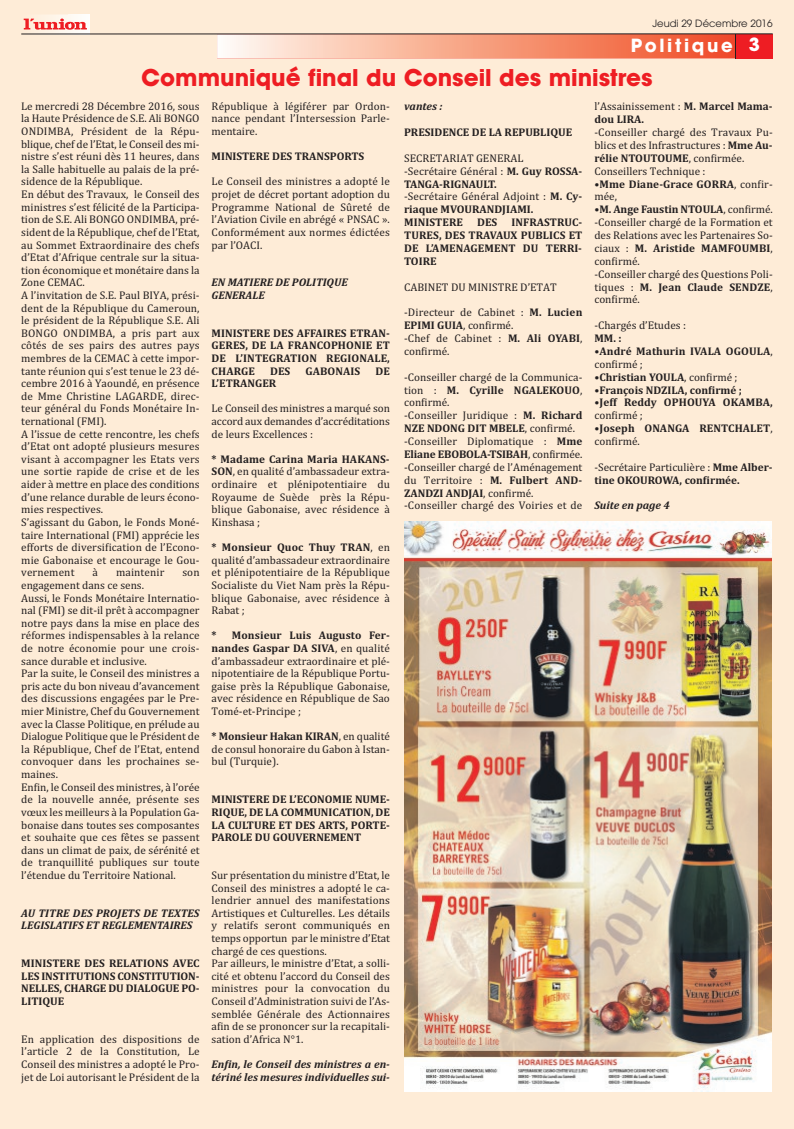
<style>
.page{position:relative;width:794px;height:1129px;background:#fff}
.page>*{position:absolute;margin:0;border:0;box-sizing:border-box;transform-origin:0 0}
.t1{font:700 24px "Avant Garde BQ";color:#ee1d23}
.t2{font:700 18px "Avant Garde";letter-spacing:.15em;color:#fff}
.t3{font:11.2px/12.6px "Cambria";color:#231f20;text-align:justify}
.t4{font:700 11.2px/12.9px "Cambria";color:#231f20}
.t5{font:italic 700 11.2px/12.6px "Cambria";color:#231f20}
.t6{font:10px "Avant Garde";color:#231f20}
.s1{font-weight:400}
.s2{font-weight:700}
</style>
<div class="page">
<div style="left:0;top:0;width:794px;height:1128px;background:#feecd7"></div>
<img style="left:21px;top:14px;width:68px;height:20px">
<svg style="left:24px;top:19px;width:63px;height:11px"></svg>
<div style="left:217px;top:34px;width:553px;height:24px;background:linear-gradient(to right,#fffbed,#eb3d12)"></div>
<div style="left:736px;top:34px;width:36px;height:24px;background:#ee1d23"></div>
<hr style="left:21px;top:34px;width:751px;height:1px;background:#231f20">
<img style="left:404px;top:521px;width:368px;height:570px">
<p class="t6" style="left:652px;top:19px;width:122px">Jeudi 29 Décembre 2016</p>
<h2 class="t2" style="left:631px;top:38px;width:130px">Politique 3</h2>
<h1 class="t1" style="left:141px;top:64px;width:513px">Communiqué final du Conseil des ministres</h1>
<p class="t3" style="left:21px;top:100px;width:180px;text-align:left">Le mercredi 28 Décembre 2016, sous la Haute Présidence de S.E. Ali BONGO ONDIMBA, Président de la Répu&shy;blique, chef de l’Etat, le Conseil des mi&shy;nistre s’est réuni dès 11 heures, dans la Salle habituelle au palais de la pré&shy;sidence de la République.<br>En début des Travaux, le Conseil des ministres s’est félicité de la Participa&shy;tion de S.E. Ali BONGO ONDIMBA, pré&shy;sident de la République, chef de l’Etat, au Sommet Extraordinaire des chefs d’Etat d’Afrique centrale sur la situa&shy;tion économique et monétaire dans la Zone CEMAC.<br>A l’invitation de S.E. Paul BIYA, prési&shy;dent de la République du Cameroun, le président de la République S.E. Ali BONGO ONDIMBA, a pris part aux côtés de ses pairs des autres pays membres de la CEMAC à cette impor&shy;tante réunion qui s’est tenue le 23 dé&shy;cembre 2016 à Yaoundé, en présence de Mme Christine LAGARDE, direc&shy;teur général du Fonds Monétaire In&shy;ternational (FMI).<br>A l’issue de cette rencontre, les chefs d’Etat ont adopté plusieurs mesures visant à accompagner les Etats vers une sortie rapide de crise et de les aider à mettre en place des conditions d’une relance durable de leurs écono&shy;mies respectives.<br>S’agissant du Gabon, le Fonds Moné&shy;taire International (FMI) apprécie les efforts de diversification de l’Econo&shy;mie Gabonaise et encourage le Gou&shy;vernement</p>
<p class="t3" style="left:212px;top:100px;width:180px">République à légiférer par Ordon&shy;nance pendant l’Intersession Parle&shy;mentaire.</p>
<p class="t4" style="left:212px;top:150px;width:154px">MINISTERE DES TRANSPORTS</p>
<p class="t3" style="left:212px;top:175px;width:180px">Le Conseil des ministres a adopté le projet de décret portant adoption du Programme National de Sûreté de l’Aviation Civile en abrégé « PNSAC ».<br>Conformément aux normes édictées par l’OACI.</p>
<p class="t5" style="left:212px;top:276px;width:138px">EN MATIERE DE POLITIQUE<br>GENERALE</p>
<p class="t4" style="left:212px;top:326px;width:180px;line-height:12.6px;text-align:justify">MINISTERE DES AFFAIRES ETRAN-GERES, DE LA FRANCOPHONIE ET DE L’INTEGRATION REGIONALE, CHARGE</p>
<p class="t4" style="left:594px;top:100px;width:180px"><span class="s1">l’Assainissement :</span> M. Marcel Mama&shy;dou LIRA.</p>
<p class="t3" style="left:594px;top:126px;width:180px;line-height:12.9px;text-align:left">-Conseiller chargé des Travaux Pu&shy;blics et des Infrastructures : <span class="s2">Mme Au&shy;rélie NTOUTOUME</span>, confirmée.<br>Conseillers Technique :</p>
<p class="t4" style="left:594px;top:177px;width:180px">•Mme Diane-Grace GORRA<span class="s1">, confir&shy;mée,</span></p>
<p class="t3" style="left:594px;top:203px;width:180px;line-height:12.9px;text-align:left"><span class="s2">•M. Ange Faustin NTOULA</span>, confirmé. -Conseiller chargé de la Formation et des Relations avec les Partenaires So&shy;ciaux : <span class="s2">M. Aristide MAMFOUMBI</span>, confirmé.<br>-Conseiller chargé des Questions Poli&shy;tiques : <span class="s2">M. Jean Claude SENDZE</span>, confirmé.</p>
<p class="t3" style="left:594px;top:319px;width:93px">-Chargés d’Etudes :</p>
<p class="t4" style="left:594px;top:331px;width:29px">MM. :</p>
<p class="t4" style="left:594px;top:344px;width:180px">•André Mathurin IVALA OGOULA<span class="s1">, confirmé ;</span></p>
<p class="t4" style="left:594px;top:370px;width:145px">•Christian YOULA<span class="s1">, confirmé ;</span></p>
<p class="t4" style="left:594px;top:383px;width:149px">•François NDZILA, confirmé ;</p>
<p class="t4" style="left:594px;top:396px;width:180px">•Jeff Reddy OPHOUYA OKAMBA,</p>
<p class="t3" style="left:594px;top:409px;width:50px">confirmé ;</p>
<p class="t4" style="left:594px;top:422px;width:180px">•Joseph ONANGA RENTCHALET<span class="s1">, confirmé.</span></p>
<p class="t4" style="left:594px;top:460px;width:180px"><span class="s1">-Secrétaire Particulière :</span> Mme Alber&shy;tine OKOUROWA, confirmée.</p>
<p class="t5" style="left:594px;top:499px;width:77px">Suite en page 4</p>
<p class="t5" style="left:404px;top:100px;width:40px">vantes :</p>
<p class="t4" style="left:404px;top:126px;width:170px">PRESIDENCE DE LA REPUBLIQUE</p>
<p class="t4" style="left:404px;top:151px;width:180px"><span class="s1">SECRETARIAT GENERAL<br>-Secrétaire Général :</span> M. Guy ROSSA-<br>TANGA-RIGNAULT.<br><span class="s1">-Secrétaire Général Adjoint :</span> M. Cy&shy;riaque MVOURANDJIAMI.<br>MINISTERE DES INFRASTRUC-<br>TURES, DES TRAVAUX PUBLICS ET<br>DE L’AMENAGEMENT DU TERRI-<br>TOIRE</p>
<p class="t3" style="left:404px;top:280px;width:154px">CABINET DU MINISTRE D’ETAT</p>
<p class="t3" style="left:404px;top:306px;width:180px;line-height:12.9px;text-align:left">-Directeur de Cabinet : <span class="s2">M. Lucien<br>EPIMI GUIA</span>, confirmé.<br>-Chef de Cabinet : <span class="s2">M. Ali OYABI</span>, confirmé.</p>
<p class="t3" style="left:404px;top:370px;width:180px;line-height:12.9px;text-align:left">-Conseiller chargé de la Communica&shy;tion : <span class="s2">M. Cyrille NGALEKOUO</span>, confirmé.<br>-Conseiller Juridique : <span class="s2">M. Richard<br>NZE NDONG DIT MBELE</span>, confirmé. -Conseiller Diplomatique : <span class="s2">Mme<br>Eliane EBOBOLA-TSIBAH</span>, confirmée. -Conseiller chargé de l’Aménagement du Territoire : <span class="s2">M. Fulbert AND-<br>ZANDZI ANDJAI</span>, confirmé. -Conseiller chargé des Voiries et de</p>
<p class="t4" style="left:270px;top:364px;width:22px">DES</p>
<p class="t4" style="left:305px;top:364px;width:56px">GABONAIS</p>
<p class="t4" style="left:375px;top:364px;width:16px">DE</p>
<p class="t4" style="left:212px;top:377px;width:66px">L’ETRANGER</p>
<p class="t3" style="left:212px;top:402px;width:180px">Le Conseil des ministres a marqué son accord aux demandes d’accréditations de leurs Excellences :</p>
<p class="t3" style="left:212px;top:452px;width:180px"><span class="s2">* Madame Carina Maria HAKANS-SON</span>, en qualité d’ambassadeur extra&shy;ordinaire et plénipotentiaire du Royaume de Suède près la Répu&shy;blique Gabonaise, avec résidence à Kinshasa ;</p>
<p class="t3" style="left:212px;top:541px;width:180px"><span class="s2">* Monsieur Quoc Thuy TRAN</span>, en qualité d’ambassadeur extraordinaire et plénipotentiaire de la République Socialiste du Viet Nam près la Répu&shy;blique Gabonaise, avec résidence à Rabat ;</p>
<p class="t3" style="left:212px;top:629px;width:180px"><span class="s2">* Monsieur Luis Augusto Fer&shy;nandes Gaspar DA SIVA</span>, en qualité d’ambassadeur extraordinaire et plé&shy;nipotentiaire de la République Portu&shy;gaise près la République Gabonaise, avec résidence en République de Sao Tomé-et-Principe ;</p>
<p class="t3" style="left:212px;top:730px;width:180px"><span class="s2">* Monsieur Hakan KIRAN</span>, en qualité de consul honoraire du Gabon à Istan&shy;bul (Turquie).</p>
<p class="t4" style="left:212px;top:793px;width:180px;line-height:12.6px;text-align:justify">MINISTERE DE L’ECONOMIE NUME-RIQUE, DE LA COMMUNICATION, DE LA CULTURE ET DES ARTS, PORTE-PAROLE DU GOUVERNEMENT</p>
<p class="t3" style="left:212px;top:868px;width:180px;text-align:left">Sur présentation du ministre d’Etat, le Conseil des ministres a adopté le ca&shy;lendrier annuel des manifestations Artistiques et Culturelles. Les détails y relatifs seront communiqués en temps opportun par le ministre d’Etat chargé de ces questions.<br>Par ailleurs, le ministre d’Etat, a solli&shy;cité et obtenu l’accord du Conseil des ministres pour la convocation du Conseil d’Administration suivi de l’As&shy;semblée Générale des Actionnaires afin de se prononcer sur la recapitali&shy;sation d’Africa N°1.</p>
<p class="t5" style="left:212px;top:1057px;width:180px">Enfin, le Conseil des ministres a en&shy;tériné les mesures individuelles sui-</p>
<p class="t3" style="left:92px;top:566px;width:7px">à</p>
<p class="t3" style="left:116px;top:566px;width:50px">maintenir</p>
<p class="t3" style="left:182px;top:566px;width:19px">son</p>
<p class="t3" style="left:21px;top:578px;width:180px;text-align:left">engagement dans ce sens.<br>Aussi, le Fonds Monétaire Internatio&shy;nal (FMI) se dit-il prêt à accompagner notre pays dans la mise en place des réformes indispensables à la relance de notre économie pour une crois&shy;sance durable et inclusive.<br>Par la suite, le Conseil des ministres a pris acte du bon niveau d’avancement des discussions engagées par le Pre&shy;mier Ministre, Chef du Gouvernement avec la Classe Politique, en prélude au Dialogue Politique que le Président de la République, Chef de l’Etat, entend convoquer dans les prochaines se&shy;maines.<br>Enfin, le Conseil des ministres, à l’orée de la nouvelle année, présente ses vœux les meilleurs à la Population Ga&shy;bonaise dans toutes ses composantes et souhaite que ces fêtes se passent dans un climat de paix, de sérénité et de tranquillité publiques sur toute l’étendue du Territoire National.</p>
<p class="t5" style="left:21px;top:906px;width:180px">AU TITRE DES PROJETS DE TEXTES<br>LEGISLATIFS ET REGLEMENTAIRES</p>
<p class="t4" style="left:21px;top:956px;width:180px;line-height:12.6px;text-align:justify">MINISTERE DES RELATIONS AVEC LES INSTITUTIONS CONSTITUTION-NELLES, CHARGE DU DIALOGUE PO-LITIQUE</p>
<p class="t3" style="left:21px;top:1032px;width:180px">En application des dispositions de l’article 2 de la Constitution, Le Conseil des ministres a adopté le Pro&shy;jet de Loi autorisant le Président de la</p>
</div>
